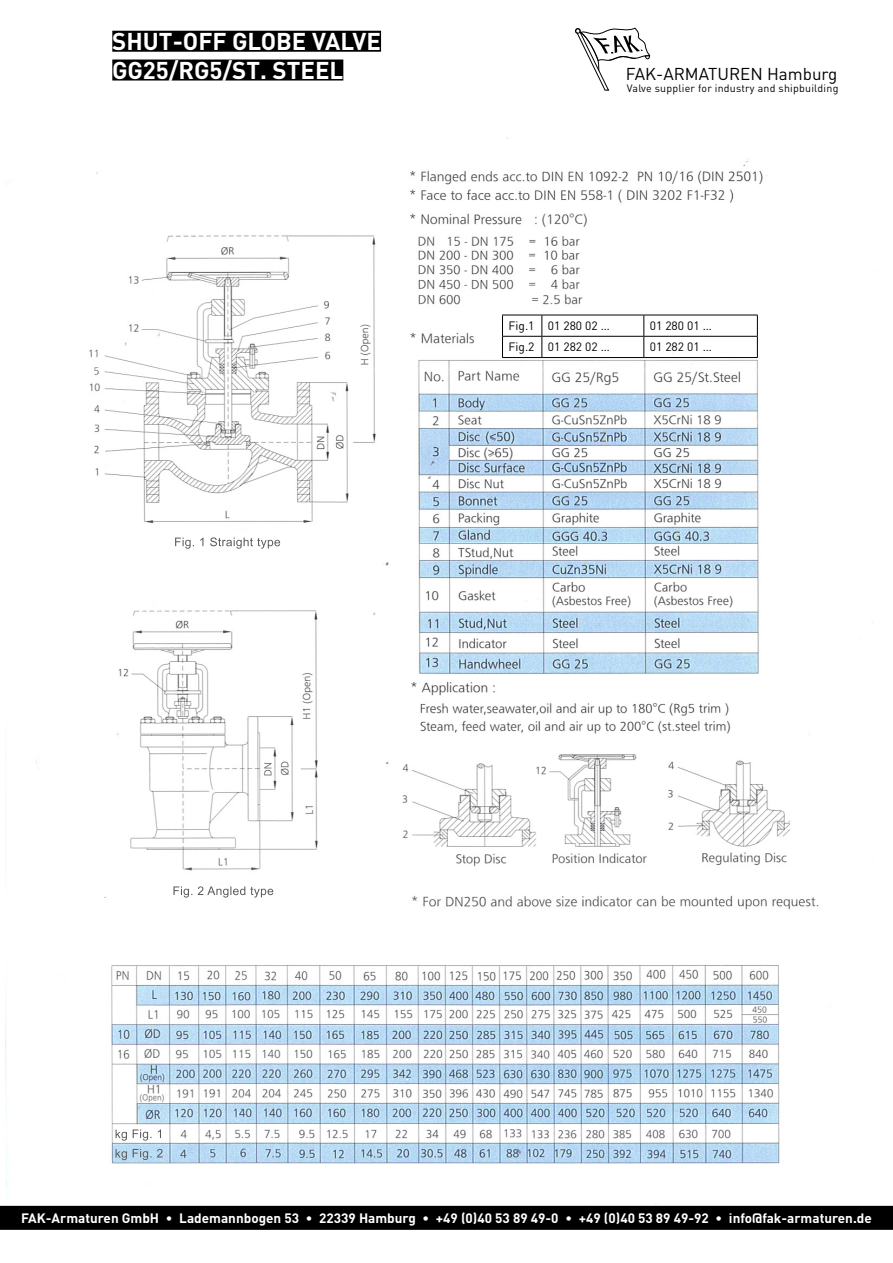
<style>
.page{position:relative;width:893px;height:1263px;background:#fff}
.page>*{position:absolute;margin:0;border:0;box-sizing:border-box;transform-origin:0 0}
.t1{font:700 24px/28.8px "DIN Pro";color:#fff}
.t2{font:16.95px "DIN Pro";color:#000}
.t3{font:700 13.5px "DIN Pro";color:#fff}
.t4{font:12px "DIN Pro";color:#000}
.t5{font:10.65px "DIN Pro";letter-spacing:.02em;color:#000}
</style>
<div class="page">
<img style="left:6px;top:30px;width:887px;height:1176px">
<div style="left:112px;top:31px;width:269px;height:21px;background:#000"></div>
<div style="left:112px;top:60px;width:231px;height:21px;background:#000"></div>
<hr style="left:502px;top:315px;width:40px;height:1px;background:#000">
<hr style="left:542px;top:315px;width:102px;height:1px;background:#000">
<hr style="left:644px;top:315px;width:114px;height:1px;background:#000">
<hr style="left:502px;top:336px;width:40px;height:1px;background:#000">
<svg style="left:502px;top:315px;width:1px;height:42px"></svg>
<hr style="left:542px;top:336px;width:102px;height:1px;background:#000">
<svg style="left:541px;top:315px;width:1px;height:42px"></svg>
<hr style="left:644px;top:336px;width:114px;height:1px;background:#000">
<svg style="left:643px;top:315px;width:1px;height:42px"></svg>
<svg style="left:757px;top:315px;width:1px;height:42px"></svg>
<hr style="left:502px;top:357px;width:40px;height:1px;background:#000">
<hr style="left:542px;top:357px;width:102px;height:1px;background:#000">
<hr style="left:644px;top:357px;width:114px;height:1px;background:#000">
<div style="left:0;top:1206px;width:893px;height:24px;background:#000"></div>
<svg style="left:575px;top:27px;width:75px;height:64px"></svg>
<h1 class="t1" style="left:112px;top:26px;width:270px">SHUT-OFF GLOBE VALVE<br>GG25/RG5/ST. STEEL</h1>
<p class="t2" style="left:626px;top:62px;width:213px">FAK-ARMATUREN Hamburg</p>
<p class="t5" style="left:627px;top:81px;width:213px">Valve supplier for industry and shipbuilding</p>
<p class="t4" style="left:508px;top:318px;width:103px">Fig.1 01 280 02 …</p>
<p class="t4" style="left:650px;top:318px;width:63px">01 280 01 …</p>
<p class="t4" style="left:508px;top:339px;width:103px">Fig.2 01 282 02 …</p>
<p class="t4" style="left:650px;top:339px;width:63px">01 282 01 …</p>
<p class="t3" style="left:21px;top:1209px;width:852px">FAK-Armaturen GmbH • Lademannbogen 53 • 22339 Hamburg • +49 (0)40 53 89 49-0 • +49 (0)40 53 89 49-92 • info@fak-armaturen.de</p>
</div>
